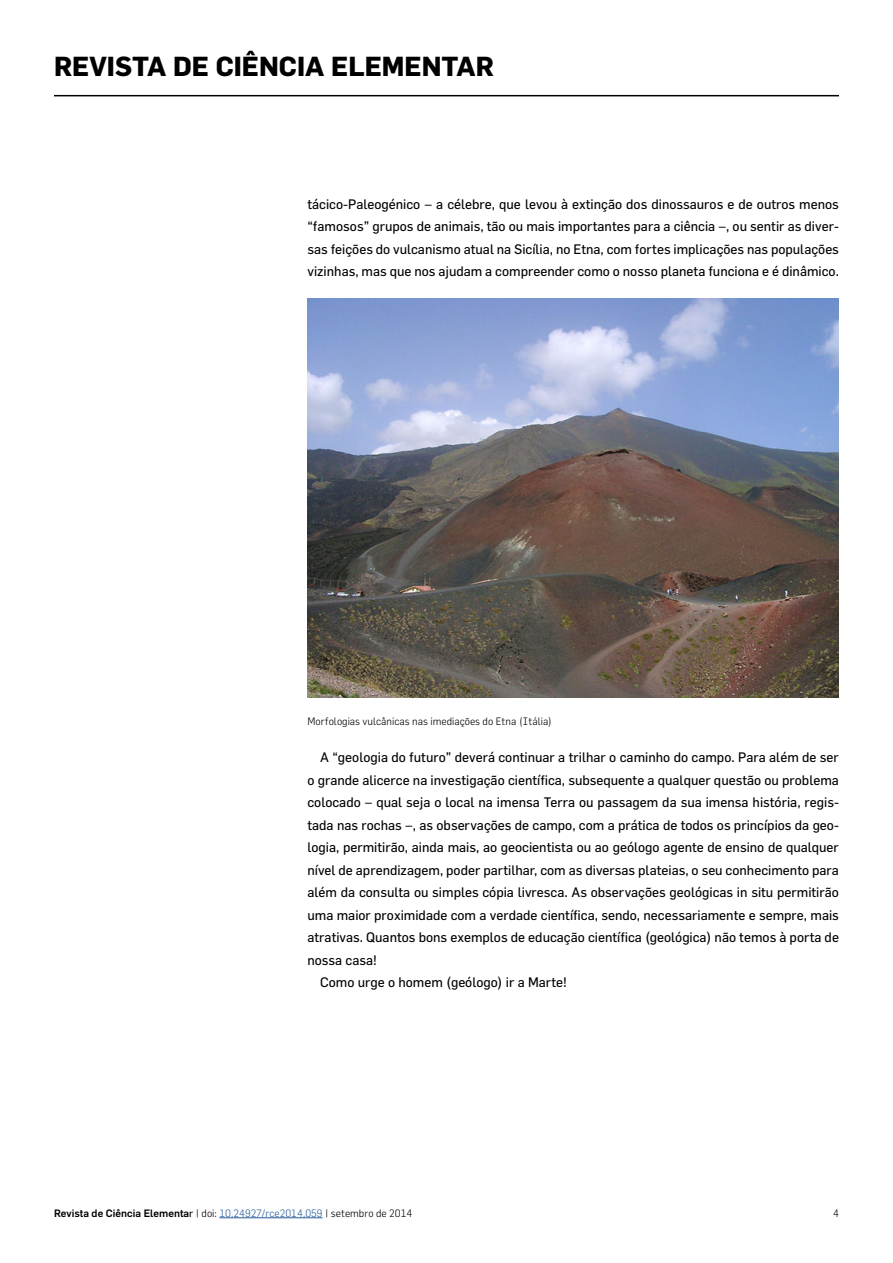
<style>
.page{position:relative;width:893px;height:1263px;background:#fff}
.page>*{position:absolute;margin:0;border:0;box-sizing:border-box;transform-origin:0 0}
.t1{font:700 27px "Flama";color:#000}
.t2{font:13.5px/22.5px "Flama";color:#000;text-align:justify}
.t3{font:500 10.5px "Flama";color:#000}
.t4{font:300 10.5px "Flama";color:#000}
.s1{font-weight:400}
.s2{font-weight:300}
.s3{font-weight:300;color:#275b9b}
</style>
<div class="page">
<hr style="left:54px;top:95px;width:785px;height:1px;background:#000">
<hr style="left:219px;top:1217px;width:104px;height:1px;background:#275b9b">
<img style="left:307px;top:298px;width:532px;height:399px">
<h1 class="t1" style="left:54px;top:50px;width:441px">REVISTA DE CIÊNCIA ELEMENTAR</h1>
<p class="t2" style="left:307px;top:192px;width:533px">tácico-Paleogénico – a célebre, que levou à extinção dos dinossauros e de outros menos “famosos” grupos de animais, tão ou mais importantes para a ciência –, ou sentir as diver&shy;sas feições do vulcanismo atual na Sicília, no Etna, com fortes implicações nas populações vizinhas, mas que nos ajudam a compreender como o nosso planeta funciona e é dinâmico.</p>
<p class="t4" style="left:307px;top:714px;width:246px">Morfologias vulcânicas nas imediações do Etna (Itália)</p>
<p class="t2" style="left:320px;top:746px;width:520px">A “geologia do futuro” deverá continuar a trilhar o caminho do campo. Para além de ser</p>
<p class="t2" style="left:307px;top:768px;width:533px">o grande alicerce na investigação científica, subsequente a qualquer questão ou problema</p>
<p class="t2" style="left:307px;top:791px;width:533px">colocado – qual seja o local na imensa Terra ou passagem da sua imensa história, regis-</p>
<p class="t2" style="left:307px;top:813px;width:533px">tada nas rochas –, as observações de campo, com a prática de todos os princípios da geo-</p>
<p class="t2" style="left:307px;top:836px;width:533px">logia, permitirão, ainda mais, ao geocientista ou ao geólogo agente de ensino de qualquer</p>
<p class="t2" style="left:307px;top:858px;width:533px">nível de aprendizagem, poder partilhar, com as diversas plateias, o seu conhecimento para</p>
<p class="t2" style="left:307px;top:881px;width:533px">além da consulta ou simples cópia livresca. As observações geológicas in situ permitirão</p>
<p class="t2" style="left:307px;top:903px;width:533px">uma maior proximidade com a verdade científica, sendo, necessariamente e sempre, mais</p>
<p class="t2" style="left:307px;top:926px;width:533px">atrativas. Quantos bons exemplos de educação científica (geológica) não temos à porta de</p>
<p class="t2" style="left:307px;top:948px;width:71px">nossa casa!</p>
<p class="t2" style="left:320px;top:971px;width:248px">Como urge o homem (geólogo) ir a Marte!</p>
<p class="t3" style="left:54px;top:1206px;width:360px">Revista de Ciência Elementa<span class="s1">r</span> <span class="s2">| doi:</span> <span class="s3">10.24927/rce2014.059</span> <span class="s2">| setembro de 2014</span></p>
<p class="t4" style="left:833px;top:1207px;width:7px">4</p>
</div>
